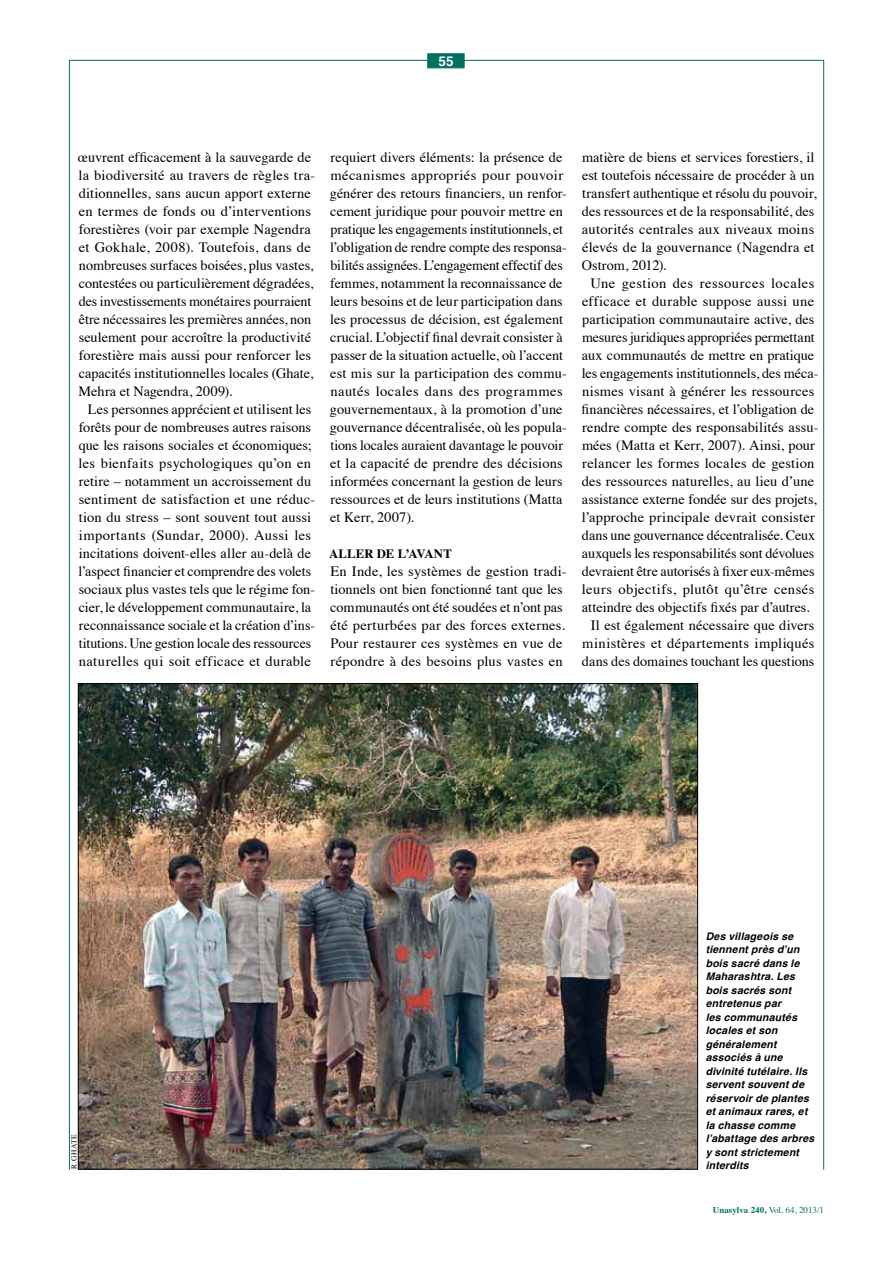
<style>
.page{position:relative;width:893px;height:1263px;background:#fff}
.page>*{position:absolute;margin:0;border:0;box-sizing:border-box;transform-origin:0 0}
.t1{font:14.25px/18px "Times";letter-spacing:.005em;color:#000}
.t2{font:700 13.5px "Helvetica";color:#fff}
.t3{font:700 12.75px "Times";letter-spacing:.01em;color:#000}
.t4{font:italic 700 10.5px/13.5px "Helvetica";letter-spacing:.02em;color:#000}
.t5{font:9px "Times";color:#007161}
.t6{font:7.5px "Times";color:#000}
.s1{font-weight:700}
</style>
<div class="page">
<div style="left:428px;top:54px;width:36px;height:14px;background:#007161;border:1px solid #007161"></div>
<img style="left:80px;top:685px;width:616px;height:482px">
<p class="t2" style="left:439px;top:50px;width:17px">55</p>
<p class="t1" style="left:78px;top:147px;width:239px">œuvrent efficacement à la sauvegarde de la biodiversité au travers de règles tra&shy;ditionnelles, sans aucun apport externe en termes de fonds ou d’interventions forestières (voir par exemple Nagendra et Gokhale, 2008). Toutefois, dans de nombreuses surfaces boisées, plus vastes, contestées ou particulièrement dégradées, des investissements monétaires pourraient être nécessaires les premières années, non seulement pour accroître la productivité forestière mais aussi pour renforcer les capacités institutionnelles locales (Ghate, Mehra et Nagendra, 2009).</p>
<p class="t1" style="left:79px;top:399px;width:238px;text-align:center">Les personnes apprécient et utilisent les forêts pour de nombreuses autres raisons que les raisons sociales et économiques; les bienfaits psychologiques qu’on en retire – notamment un accroissement du sentiment de satisfaction et une réduc&shy;tion du stress – sont souvent tout aussi importants (Sundar, 2000). Aussi les incitations doivent-elles aller au-delà de l’aspect financier et comprendre des volets sociaux plus vastes tels que le régime fon&shy;cier, le développement communautaire, la reconnaissance sociale et la création d’ins&shy;titutions. Une gestion locale des ressources naturelles qui soit efficace et durable</p>
<p class="t1" style="left:330px;top:147px;width:238px">requiert divers éléments: la présence de mécanismes appropriés pour pouvoir générer des retours financiers, un renfor&shy;cement juridique pour pouvoir mettre en pratique les engagements institutionnels, et l’obligation de rendre compte des responsa&shy;bilités assignées. L’engagement effectif des femmes, notamment la reconnaissance de leurs besoins et de leur participation dans les processus de décision, est également crucial. L’objectif final devrait consister à passer de la situation actuelle, où l’accent est mis sur la participation des commu&shy;nautés locales dans des programmes gouvernementaux, à la promotion d’une gouvernance décentralisée, où les popula&shy;tions locales auraient davantage le pouvoir et la capacité de prendre des décisions informées concernant la gestion de leurs ressources et de leurs institutions (Matta et Kerr, 2007).</p>
<p class="t3" style="left:329px;top:541px;width:124px">ALLER DE L’AVANT</p>
<p class="t1" style="left:330px;top:561px;width:238px">En Inde, les systèmes de gestion tradi&shy;tionnels ont bien fonctionné tant que les communautés ont été soudées et n’ont pas été perturbées par des forces externes.<br>Pour restaurer ces systèmes en vue de répondre à des besoins plus vastes en</p>
<p class="t1" style="left:582px;top:147px;width:236px">matière de biens et services forestiers, il est toutefois nécessaire de procéder à un transfert authentique et résolu du pouvoir, des ressources et de la responsabilité, des autorités centrales aux niveaux moins élevés de la gouvernance (Nagendra et Ostrom, 2012).</p>
<p class="t1" style="left:582px;top:273px;width:238px;text-align:center">Une gestion des ressources locales efficace et durable suppose aussi une participation communautaire active, des mesures juridiques appropriées permettant aux communautés de mettre en pratique les engagements institutionnels, des méca&shy;nismes visant à générer les ressources financières nécessaires, et l’obligation de rendre compte des responsabilités assu&shy;mées (Matta et Kerr, 2007). Ainsi, pour relancer les formes locales de gestion des ressources naturelles, au lieu d’une assistance externe fondée sur des projets, l’approche principale devrait consister dans une gouvernance décentralisée. Ceux auxquels les responsabilités sont dévolues devraient être autorisés à fixer eux-mêmes leurs objectifs, plutôt qu’être censés atteindre des objectifs fixés par d’autres.<br>Il est également nécessaire que divers ministères et départements impliqués dans des domaines touchant les questions</p>
<p class="t6" style="left:67px;top:1169px;width:36px;rotate:-90deg">R. Ghate</p>
<p class="t4" style="left:706px;top:929px;width:110px">Des villageois se tiennent près d’un bois sacré dans le<br>Maharashtra. Les bois sacrés sont entretenus par<br>les communautés locales et son généralement associés à une divinité tutélaire. Ils servent souvent de réservoir de plantes et animaux rares, et la chasse comme l’abattage des arbres y sont strictement</p>
<p class="t4" style="left:706px;top:1159px;width:45px">interdits</p>
<p class="t5" style="left:713px;top:1201px;width:113px"><span class="s1">Unasylva 240,</span> Vol. 64, 2013/1</p>
</div>
